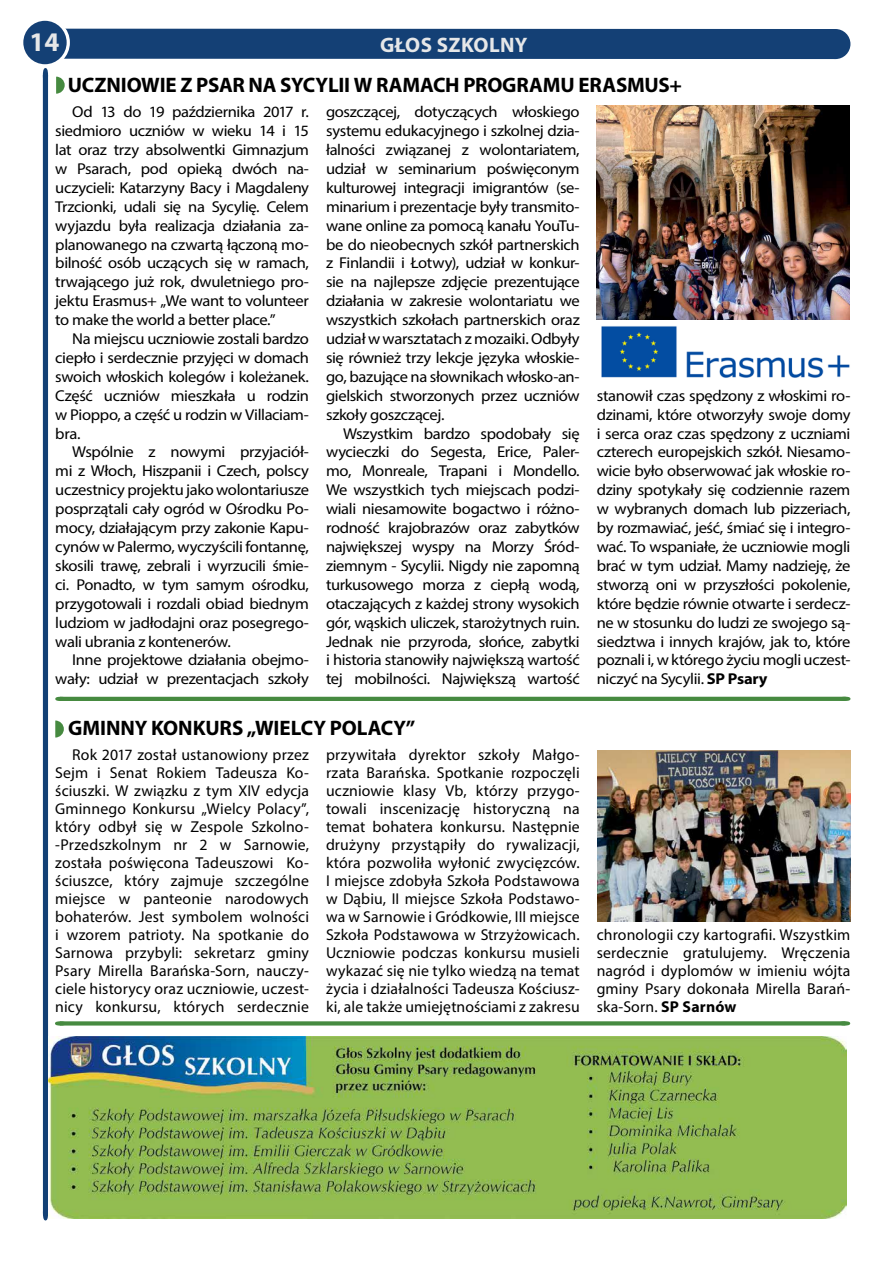
<style>
.page{position:relative;width:893px;height:1263px;background:#fff}
.page>*{position:absolute;margin:0;border:0;box-sizing:border-box;transform-origin:0 0}
.t1{font:700 27px "Myriad Pro";color:#e6e7e8}
.t2{font:700 21px "Myriad Pro";letter-spacing:-.005em;color:#000}
.t3{font:700 21px "Myriad Pro";letter-spacing:.02em;color:#e6e7e8}
.t4{font:15.75px/18.9px "Myriad Pro";letter-spacing:-.02em;color:#000;text-align:justify;scale:1.05 1}
.t5{font:15.75px/18px "Myriad Pro";letter-spacing:-.02em;color:#000;text-align:justify}
.s1{font-weight:700}
</style>
<div class="page">
<div style="left:64px;top:29px;width:767px;height:30px;background:#144075"></div>
<div style="left:820px;top:29px;width:30px;height:30px;background:#144075;border-radius:50%"></div>
<div style="left:20px;top:18px;width:50px;height:49px;border:7px solid #fff;border-radius:50%"></div>
<div style="left:23px;top:21px;width:44px;height:43px;background:#144075;border-radius:50%"></div>
<div style="left:43px;top:68px;width:5px;height:1152px;background:#124075"></div>
<svg style="left:56px;top:77px;width:9px;height:17px"></svg>
<img style="left:597px;top:105px;width:252px;height:215px">
<svg style="left:55px;top:720px;width:9px;height:17px"></svg>
<svg style="left:55px;top:1021px;width:795px;height:4px;background:#54934f"></svg>
<img style="left:48px;top:1036px;width:799px;height:182px">
<hr style="left:55px;top:697px;width:795px;height:4px;background:#468a40">
<img style="left:598px;top:750px;width:253px;height:172px">
<img style="left:601px;top:326px;width:249px;height:52px">
<h1 class="t1" style="left:30px;top:25px;width:31px">14</h1>
<h2 class="t3" style="left:380px;top:31px;width:149px">GŁOS SZKOLNY</h2>
<h2 class="t2" style="left:68px;top:71px;width:616px">UCZNIOWIE Z PSAR NA SYCYLII W RAMACH PROGRAMU ERASMUS+</h2>
<p class="t4" style="left:55px;top:102px;width:243px;text-indent:17px">Od 13 do 19 października 2017 r. siedmioro uczniów w wieku 14 i 15 lat oraz trzy absolwentki Gimnazjum w Psarach, pod opieką dwóch na&shy;uczycieli: Katarzyny Bacy i Magdaleny Trzcionki, udali się na Sycylię. Celem wyjazdu była realizacja działania za&shy;planowanego na czwartą łączoną mo&shy;bilność osób uczących się w ramach, trwającego już rok, dwuletniego pro&shy;jektu Erasmus+ „We want to volunteer to make the world a better place.”</p>
<p class="t4" style="left:55px;top:329px;width:243px;text-indent:17px">Na miejscu uczniowie zostali bardzo ciepło i serdecznie przyjęci w domach swoich włoskich kolegów i koleżanek.<br>Część uczniów mieszkała u rodzin w Pioppo, a część u rodzin w Villaciam&shy;bra.</p>
<p class="t4" style="left:55px;top:442px;width:243px;text-indent:17px">Wspólnie z nowymi przyjaciół&shy;mi z Włoch, Hiszpanii i Czech, polscy uczestnicy projektu jako wolontariusze posprzątali cały ogród w Ośrodku Po&shy;mocy, działającym przy zakonie Kapu&shy;cynów w Palermo, wyczyścili fontannę, skosili trawę, zebrali i wyrzucili śmie&shy;ci. Ponadto, w tym samym ośrodku, przygotowali i rozdali obiad biednym ludziom w jadłodajni oraz posegrego&shy;wali ubrania z kontenerów.</p>
<p class="t4" style="left:55px;top:650px;width:243px;text-align:right">Inne projektowe działania obejmo&shy;wały: udział w prezentacjach szkoły</p>
<p class="t4" style="left:326px;top:102px;width:243px">goszczącej, dotyczących włoskiego systemu edukacyjnego i szkolnej dzia&shy;łalności związanej z wolontariatem, udział w seminarium poświęconym kulturowej integracji imigrantów (se&shy;minarium i prezentacje były transmito&shy;wane online za pomocą kanału YouTu&shy;be do nieobecnych szkół partnerskich z Finlandii i Łotwy), udział w konkur&shy;sie na najlepsze zdjęcie prezentujące działania w zakresie wolontariatu we wszystkich szkołach partnerskich oraz udział w warsztatach z mozaiki. Odbyły się również trzy lekcje języka włoskie&shy;go, bazujące na słownikach włosko-an&shy;gielskich stworzonych przez uczniów szkoły goszczącej.</p>
<p class="t4" style="left:326px;top:424px;width:243px;text-indent:17px">Wszystkim bardzo spodobały się wycieczki do Segesta, Erice, Paler&shy;mo, Monreale, Trapani i Mondello.<br>We wszystkich tych miejscach podzi&shy;wiali niesamowite bogactwo i różno&shy;rodność krajobrazów oraz zabytków największej wyspy na Morzy Śród&shy;ziemnym - Sycylii. Nigdy nie zapomną turkusowego morza z ciepłą wodą, otaczających z każdej strony wysokich gór, wąskich uliczek, starożytnych ruin.<br>Jednak nie przyroda, słońce, zabytki i historia stanowiły największą wartość tej mobilności. Największą wartość</p>
<p class="t4" style="left:597px;top:386px;width:243px">stanowił czas spędzony z włoskimi ro&shy;dzinami, które otworzyły swoje domy i serca oraz czas spędzony z uczniami czterech europejskich szkół. Niesamo&shy;wicie było obserwować jak włoskie ro&shy;dziny spotykały się codziennie razem w wybranych domach lub pizzeriach, by rozmawiać, jeść, śmiać się i integro&shy;wać. To wspaniałe, że uczniowie mogli brać w tym udział. Mamy nadzieję, że stworzą oni w przyszłości pokolenie, które będzie równie otwarte i serdecz&shy;ne w stosunku do ludzi ze swojego są&shy;siedztwa i innych krajów, jak to, które poznali i, w którego życiu mogli uczest&shy;niczyć na Sycylii. <span class="s1">SP Psary</span></p>
<h2 class="t2" style="left:68px;top:714px;width:349px">GMINNY KONKURS „WIELCY POLACY”</h2>
<p class="t5" style="left:55px;top:745px;width:255px;text-indent:17px">Rok 2017 został ustanowiony przez Sejm i Senat Rokiem Tadeusza Ko&shy;ściuszki. W związku z tym XIV edycja Gminnego Konkursu „Wielcy Polacy”, który odbył się w Zespole Szkolno--Przedszkolnym nr 2 w Sarnowie, została poświęcona Tadeuszowi Ko&shy;ściuszce, który zajmuje szczególne miejsce w panteonie narodowych bohaterów. Jest symbolem wolności i wzorem patrioty. Na spotkanie do Sarnowa przybyli: sekretarz gminy Psary Mirella Barańska-Sorn, nauczy&shy;ciele historycy oraz uczniowie, uczest&shy;nicy konkursu, których serdecznie</p>
<p class="t5" style="left:326px;top:745px;width:255px">przywitała dyrektor szkoły Małgo&shy;rzata Barańska. Spotkanie rozpoczęli uczniowie klasy Vb, którzy przygo&shy;towali inscenizację historyczną na temat bohatera konkursu. Następnie drużyny przystąpiły do rywalizacji, która pozwoliła wyłonić zwycięzców.<br>I miejsce zdobyła Szkoła Podstawowa w Dąbiu, II miejsce Szkoła Podstawo&shy;wa w Sarnowie i Gródkowie, III miejsce Szkoła Podstawowa w Strzyżowicach.<br>Uczniowie podczas konkursu musieli wykazać się nie tylko wiedzą na temat życia i działalności Tadeusza Kościusz&shy;ki, ale także umiejętnościami z zakresu</p>
<p class="t5" style="left:597px;top:925px;width:255px">chronologii czy kartografii. Wszystkim serdecznie gratulujemy. Wręczenia nagród i dyplomów w imieniu wójta gminy Psary dokonała Mirella Barań&shy;ska-Sorn. <span class="s1">SP Sarnów</span></p>
</div>
